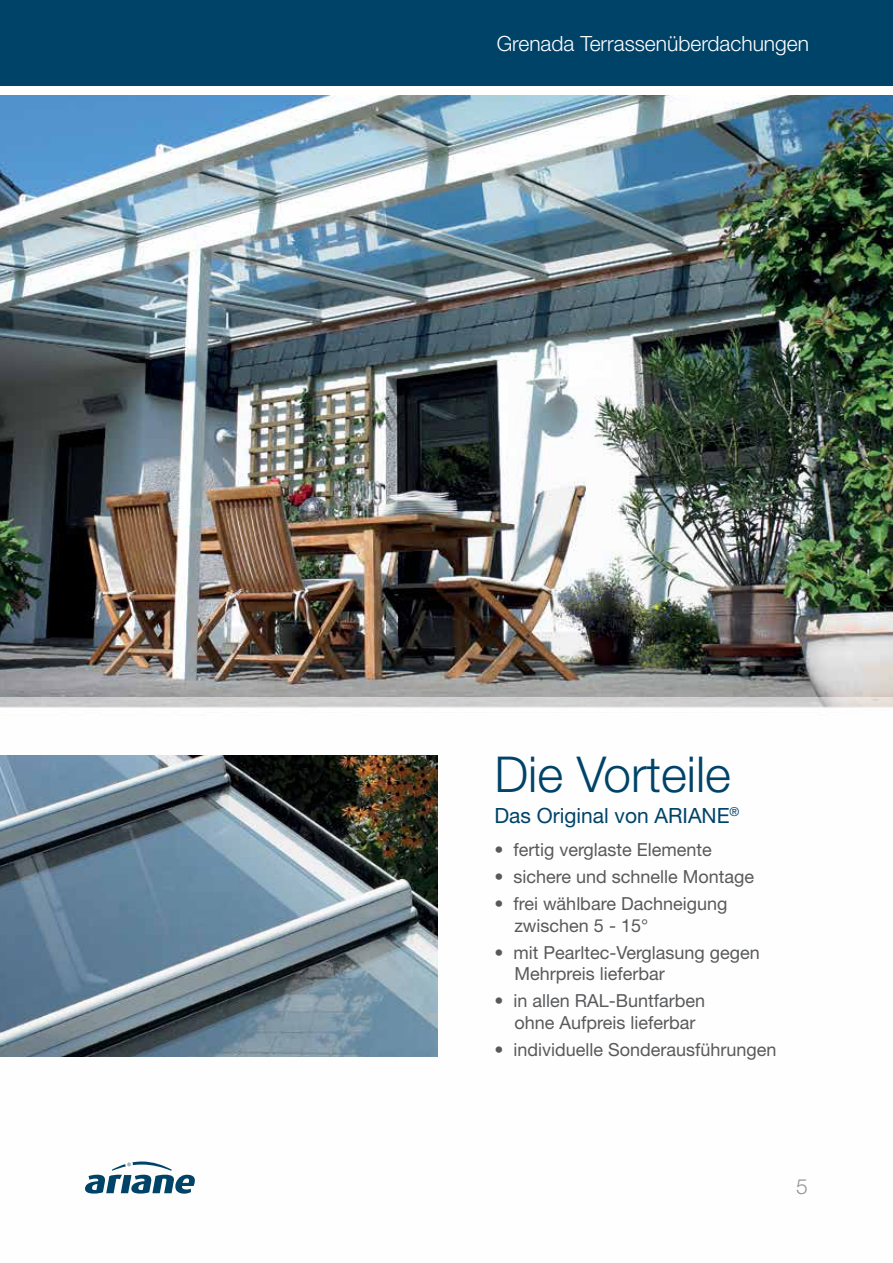
<style>
.page{position:relative;width:893px;height:1263px;background:#fff}
.page>*{position:absolute;margin:0;border:0;box-sizing:border-box;transform-origin:0 0}
.t1{font:300 49.5px "Helvetica Neue LT";color:#004369}
.t2{font:300 21px "Helvetica Neue LT";color:#fff}
.t3{font:21px "Helvetica Neue LT";color:#004369}
.t4{font:300 21px "Helvetica Neue LT";color:#939598}
.t5{font:18px/21.6px "Helvetica Neue LT";color:#58595b}
</style>
<div class="page">
<img style="left:1px;top:95px;width:892px;height:962px">
<img style="left:0;top:0;width:1px;height:1263px">
<svg style="left:0;top:0;width:1px;height:120px"></svg>
<div style="left:1px;top:0;width:892px;height:86px;background:#004369"></div>
<svg style="left:85px;top:1161px;width:110px;height:33px"></svg>
<svg style="left:0;top:698px;width:893px;height:17px"></svg>
<img style="left:0;top:755px;width:438px;height:301px">
<p class="t2" style="left:497px;top:31px;width:314px">Grenada Terrassenüberdachungen</p>
<h1 class="t1" style="left:494px;top:744px;width:238px">Die Vorteile</h1>
<p class="t3" style="left:494px;top:803px;width:247px">Das Original von ARIANE<sup>®</sup></p>
<p class="t5" style="left:494px;top:839px;width:219px">• fertig verglaste Elemente</p>
<p class="t5" style="left:494px;top:866px;width:261px">• sichere und schnelle Montage</p>
<p class="t5" style="left:514px;top:893px;width:215px;text-indent:-20px">• frei wählbare Dachneigung zwischen 5 - 15°</p>
<p class="t5" style="left:514px;top:941px;width:247px;text-indent:-20px">• mit Pearltec-Verglasung gegen<br>Mehrpreis lieferbar</p>
<p class="t5" style="left:494px;top:990px;width:212px;text-align:center">• in allen RAL-Buntfarben ohne Aufpreis lieferbar</p>
<p class="t5" style="left:494px;top:1038px;width:284px">• individuelle Sonderausführungen</p>
<p class="t4" style="left:796px;top:1174px;width:13px">5</p>
</div>
